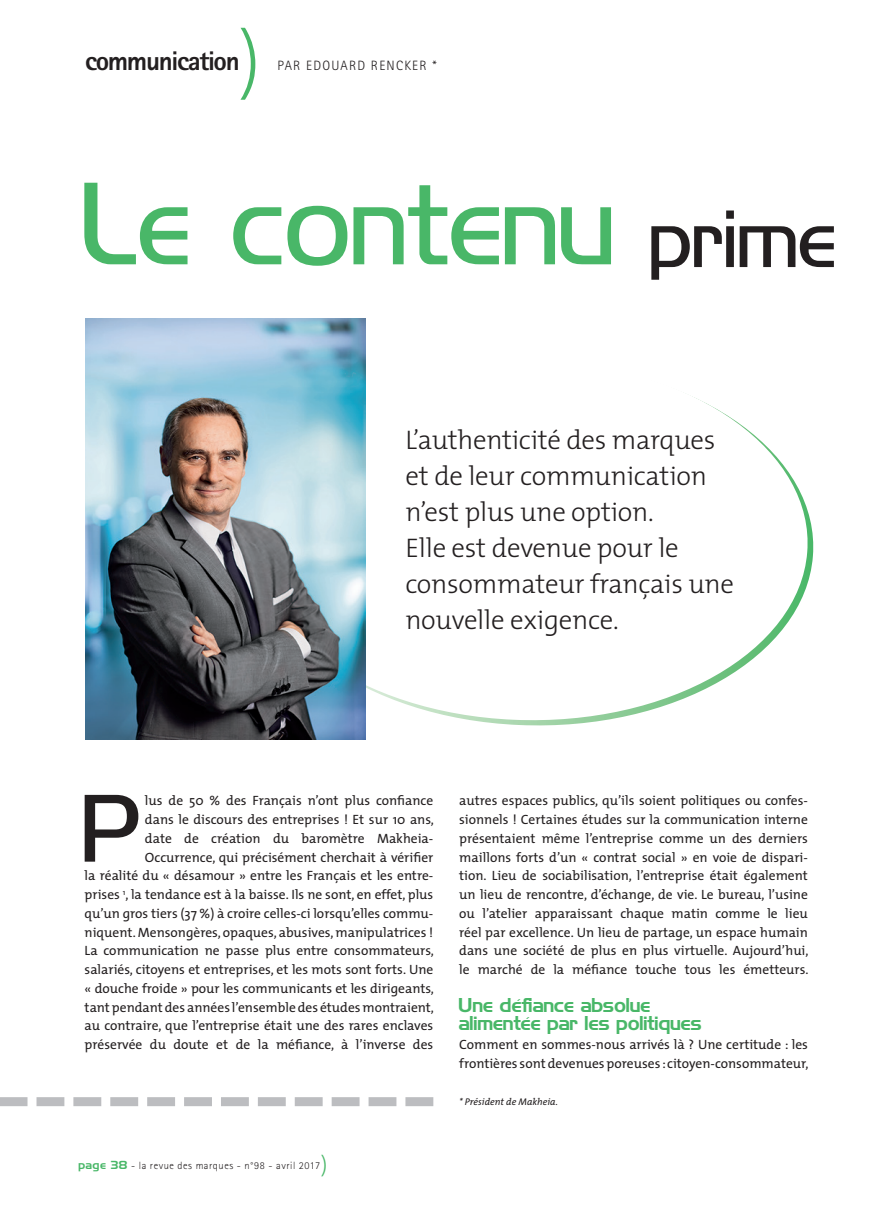
<style>
.page{position:relative;width:893px;height:1212px;background:#fff}
.page>*{position:absolute;margin:0;border:0;box-sizing:border-box;transform-origin:0 0}
.t1{font:104.85px "Hancock Park Light Laser";color:#49b768}
.t2{font:85.8px "Hancock Park Light Laser";color:#231f20}
.t3{font:300 75px "The Mix";color:#49b768}
.t4{font:300 27px/36px "The Mix";letter-spacing:-.01em;color:#231f20}
.t5{font:800 27px "Rotis Sans Serif";letter-spacing:-.05em;color:#231f20}
.t6{font:18px/18.8px "Hancock Park Laser";color:#49b768}
.t7{font:13.5px/18.8px "The Mix";color:#231f20;text-align:justify}
.t8{font:300 13.5px "Rotis Sans Serif";letter-spacing:.09em;color:#231f20}
.t9{font:300 10.5px "Rotis Sans Serif";letter-spacing:.05em;color:#231f20}
.t10{font:italic 9.75px "The Mix";color:#231f20}
.s1{font-size:75px;color:#231f20}
.s2{font-family:"Hancock Park Laser";font-weight:400;color:#49b768}
.s3{font-family:"The Mix";font-size:22.5px;color:#49b768}
</style>
<div class="page">
<svg style="left:366px;top:396px;width:448px;height:330px"></svg>
<svg style="left:0;top:1097px;width:433px;height:9px"></svg>
<img style="left:85px;top:318px;width:281px;height:422px">
<h3 class="t3" style="left:238px;top:-2px;width:24px">)</h3>
<h3 class="t5" style="left:85px;top:44px;width:156px">communication</h3>
<p class="t8" style="left:277px;top:58px;width:161px">PAR EDOUARD RENCKER *</p>
<h1 class="t1" style="left:85px;top:176px;width:755px">Le contenu <span class="s1">prime</span></h1>
<h3 class="t4" style="left:405px;top:421px;width:330px">L’authenticité des marques et de leur communication n’est plus une option.<br>Elle est devenue pour le consommateur français une nouvelle exigence.</h3>
<h2 class="t2" style="left:85px;top:789px;width:62px">P</h2>
<p class="t7" style="left:85px;top:791px;width:351px;text-align:right">lus de 50 % des Français n’ont plus confiance<br>dans le discours des entreprises ! Et sur 10 ans,<br>date de création du baromètre Makheia-Occurrence, qui précisément cherchait à vérifier<br>la réalité du « désamour » entre les Français et les entre&shy;prises <sup>1</sup>, la tendance est à la baisse. Ils ne sont, en effet, plus qu’un gros tiers (37 %) à croire celles-ci lorsqu’elles commu&shy;niquent. Mensongères, opaques, abusives, manipulatrices !<br>La communication ne passe plus entre consommateurs, salariés, citoyens et entreprises, et les mots sont forts. Une « douche froide » pour les communicants et les dirigeants, tant pendant des années l’ensemble des études montraient, au contraire, que l’entreprise était une des rares enclaves préservée du doute et de la méfiance, à l’inverse des</p>
<p class="t9" style="left:79px;top:1159px;width:250px"><span class="s2">page 38</span> - la revue des marques - n°98 - avril 2017<span class="s3">)</span></p>
<p class="t7" style="left:459px;top:791px;width:351px">autres espaces publics, qu’ils soient politiques ou confes&shy;sionnels ! Certaines études sur la communication interne présentaient même l’entreprise comme un des derniers maillons forts d’un « contrat social » en voie de dispari&shy;tion. Lieu de sociabilisation, l’entreprise était également un lieu de rencontre, d’échange, de vie. Le bureau, l’usine ou l’atelier apparaissant chaque matin comme le lieu réel par excellence. Un lieu de partage, un espace humain dans une société de plus en plus virtuelle. Aujourd’hui, le marché de la méfiance touche tous les émetteurs.</p>
<h3 class="t6" style="left:459px;top:996px;width:244px">Une défiance absolue alimentée par les politiques</h3>
<p class="t7" style="left:459px;top:1035px;width:351px">Comment en sommes-nous arrivés là ? Une certitude : les frontières sont devenues poreuses : citoyen-consommateur,</p>
<p class="t10" style="left:459px;top:1094px;width:100px">* Président de Makheia.</p>
</div>
